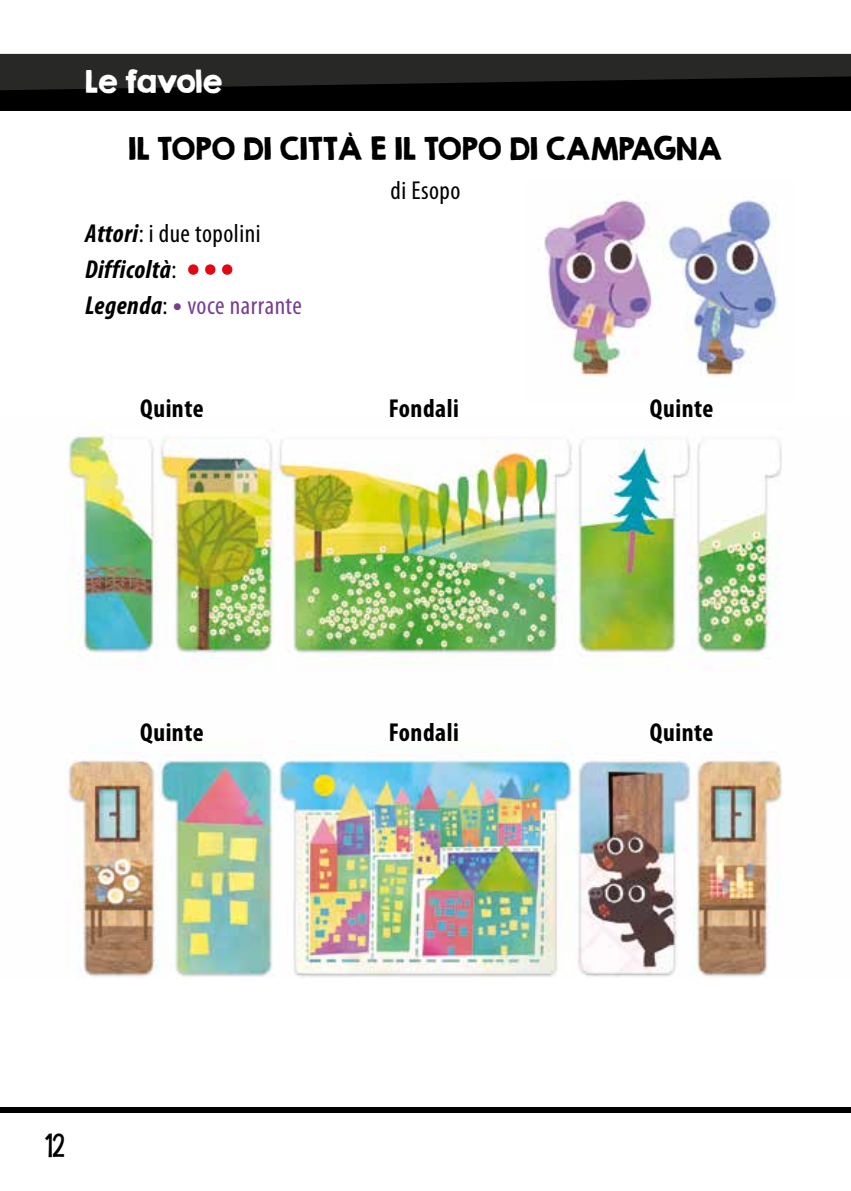
<style>
.page{position:relative;width:851px;height:1191px;background:#fff}
.page>*{position:absolute;margin:0;border:0;box-sizing:border-box;transform-origin:0 0}
.t1{font:28px "KG Second Chances Solid";color:#000}
.t2{font:28px "KG Second Chances Solid";letter-spacing:-.015em;color:#fff}
.t3{font:italic 700 condensed 26px/36px "Myriad Pro";letter-spacing:.02em;color:#000}
.t4{font:700 condensed 26px "Myriad Pro";letter-spacing:.02em;color:#000}
.t5{font:condensed 26px "Myriad Pro";letter-spacing:.02em;color:#000}
.t6{font:24px "KG She Persisted";color:#000}
.s1{font-weight:400;font-style:normal}
.s2{font-weight:400;font-style:normal;font-size:54px;color:#e30613}
.s3{font-weight:400;font-style:normal;font-size:36px;color:#783f91}
.s4{font-weight:400;font-style:normal;color:#783f91}
</style>
<div class="page">
<div style="left:0;top:54px;width:850px;height:57px;background:#000"></div>
<svg style="left:0;top:54px;width:850px;height:36px;background:#232322"></svg>
<div style="left:0;top:1107px;width:850px;height:5px;background:#000"></div>
<div style="left:425px;top:85px;width:425px;height:5px;background:#000"></div>
<img style="left:67px;top:421px;width:715px;height:557px">
<img style="left:544px;top:200px;width:234px;height:177px">
<p class="t2" style="left:85px;top:64px;width:139px">Le favole</p>
<p class="t1" style="left:129px;top:131px;width:595px">IL TOPO DI CITTÀ E IL TOPO DI CAMPAGNA</p>
<p class="t5" style="left:390px;top:176px;width:71px">di Esopo</p>
<p class="t3" style="left:85px;top:215px;width:218px">Attori<span class="s1">: i due topolini<br></span>Difficoltà<span class="s1">:</span> <span class="s2">• • •<br></span>Legenda<span class="s1">:</span> <span class="s3">•</span> <span class="s4">voce narrante</span></p>
<p class="t4" style="left:140px;top:394px;width:65px">Quinte</p>
<p class="t4" style="left:140px;top:718px;width:65px">Quinte</p>
<p class="t4" style="left:388px;top:394px;width:72px">Fondali</p>
<p class="t4" style="left:388px;top:718px;width:72px">Fondali</p>
<p class="t4" style="left:649px;top:394px;width:65px">Quinte</p>
<p class="t4" style="left:649px;top:718px;width:65px">Quinte</p>
<p class="t6" style="left:45px;top:1127px;width:21px">12</p>
</div>
